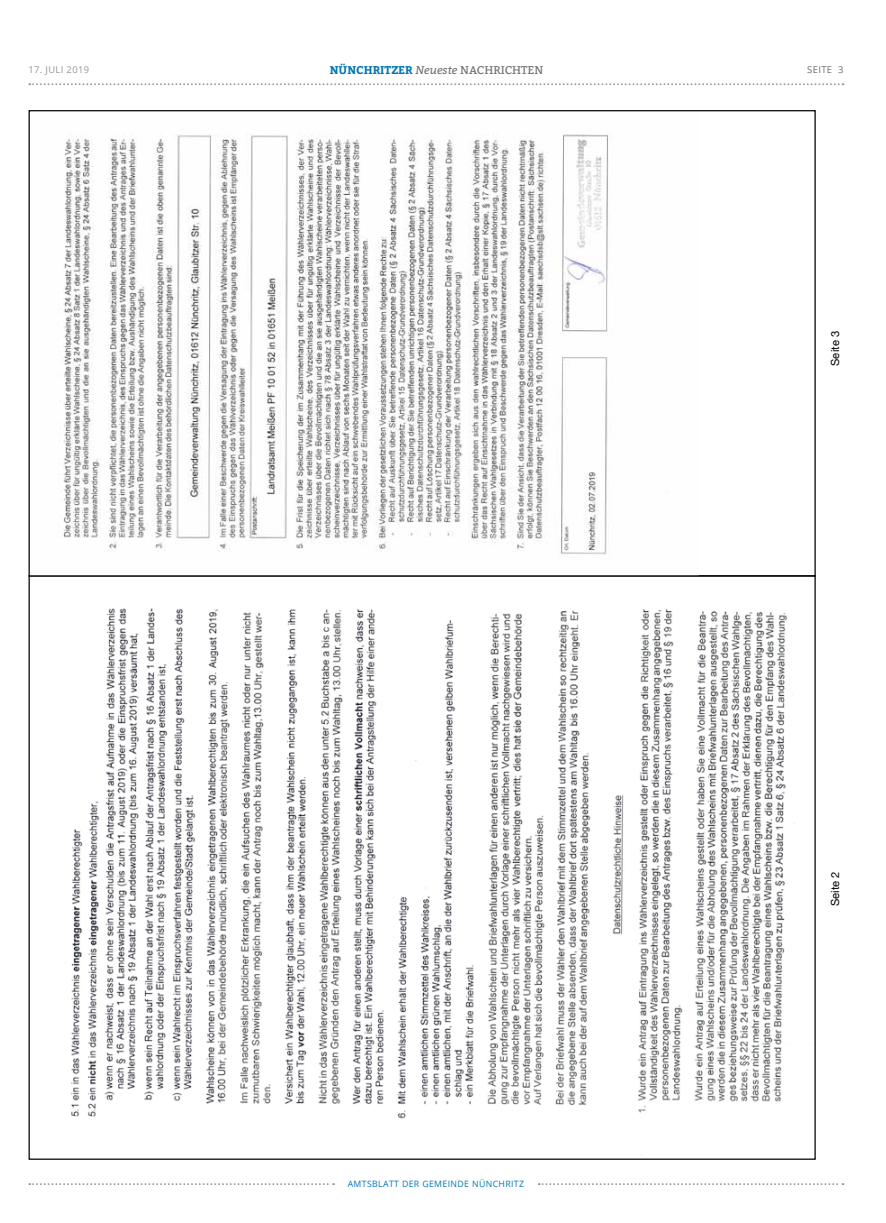
<style>
.page{position:relative;width:886px;height:1223px;background:#fff}
.page>*{position:absolute;margin:0;border:0;box-sizing:border-box;transform-origin:0 0}
.t1{font:700 11.25px "Bitter";color:#0376b2}
.t2{font:11.25px "Helvetica Neue";color:#000}
.t3{font:9.38px "Open Sans";letter-spacing:.04em;color:#939598}
.t4{font:9.38px "Open Sans";color:#6d6e71}
.t5{font:8.75px "Open Sans";letter-spacing:.04em;color:#0376b2}
.s1{font-weight:400;font-style:italic;color:#6d6e71}
.s2{font-weight:400;color:#6d6e71}
</style>
<div class="page">
<svg style="left:29px;top:83px;width:814px;height:2px"></svg>
<svg style="left:29px;top:1183px;width:305px;height:2px"></svg>
<svg style="left:539px;top:1183px;width:304px;height:2px"></svg>
<img style="left:71px;top:608px;width:724px;height:511px">
<img style="left:63px;top:134px;width:546px;height:421px">
<p class="t3" style="left:28px;top:63px;width:62px">17. JULI 2019</p>
<p class="t1" style="left:330px;top:62px;width:215px">NÜNCHRITZER <span class="s1">Neueste</span> <span class="s2">NACHRICHTEN</span></p>
<p class="t4" style="left:807px;top:63px;width:11px">SEITE</p>
<p class="t4" style="left:838px;top:63px;width:7px">3</p>
<p class="t2" style="left:828px;top:366px;width:36px;rotate:-90deg">Seite 3</p>
<p class="t5" style="left:348px;top:1177px;width:178px">AMTSBLATT DER GEMEINDE NÜNCHRITZ</p>
<p class="t2" style="left:828px;top:906px;width:36px;rotate:-90deg">Seite 2</p>
</div>
